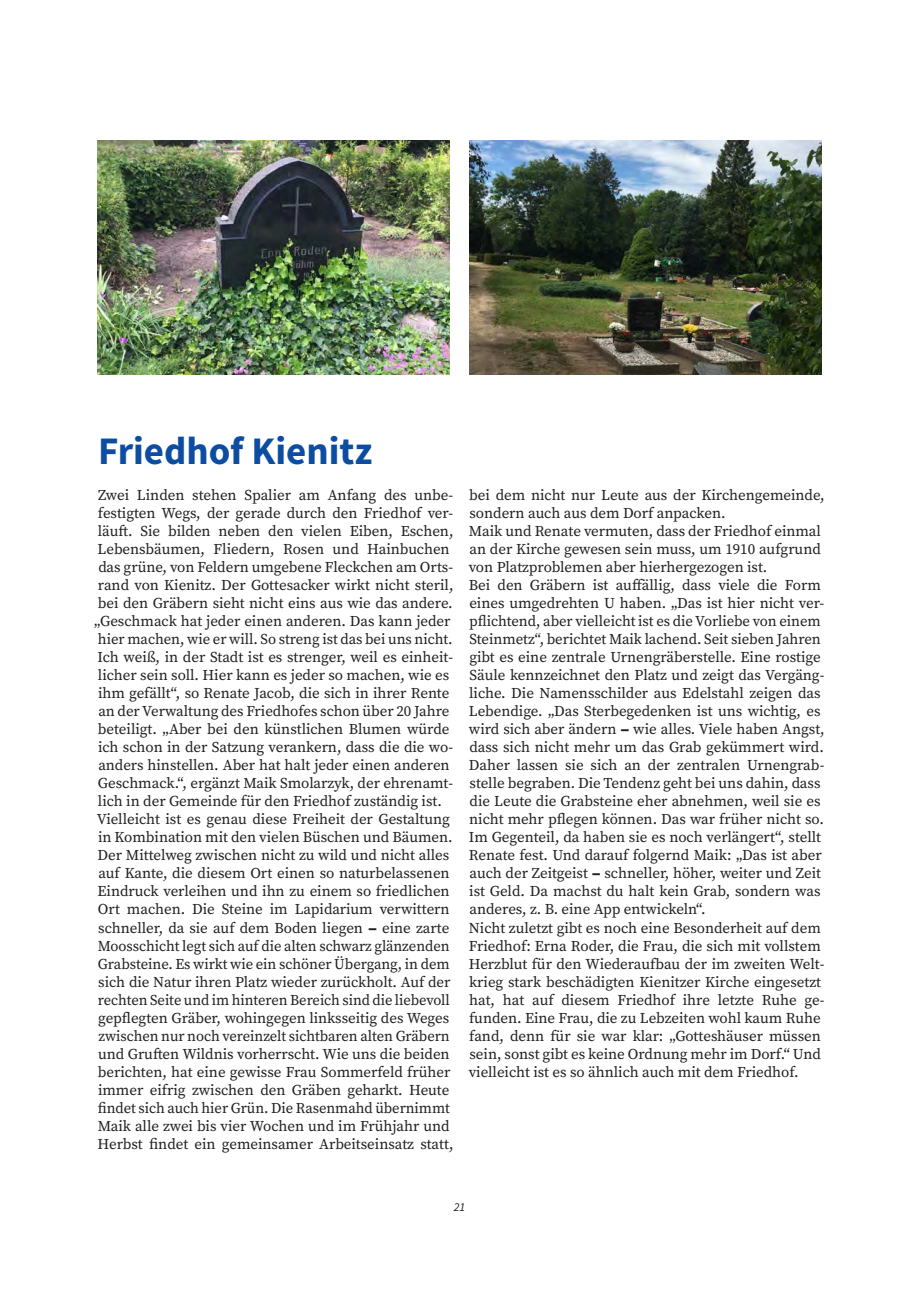
<style>
.page{position:relative;width:919px;height:1289px;background:#fff}
.page>*{position:absolute;margin:0;border:0;box-sizing:border-box;transform-origin:0 0}
.Head1_26pt{font:700 39px "Source Sans Pro";color:#0d4da1}
.Copy_10pt{font:15px/18px "Source Serif Pro";letter-spacing:-.005em;color:#231f20}
.t1{font:italic 12px "Source Sans Pro";color:#231f20}
.s1{font-family:"Frutiger LT Std";font-weight:900}
</style>
<div class="page">
<img style="left:98px;top:140px;width:352px;height:234px">
<img style="left:469px;top:140px;width:352px;height:234px">
<p class="Head1_26pt" style="left:98px;top:425px;width:276px">Friedhof Kienitz</p>
<p class="Copy_10pt" style="left:94px;top:486px;width:361px">Zwei Linden stehen Spalier am Anfang des unbe&shy;festigten Wegs, der gerade durch den Friedhof ver&shy;läuft. Sie bilden neben den vielen Eiben, Eschen, Lebensbäumen, Fliedern, Rosen und Hainbuchen das grüne, von Feldern umgebene Fleckchen am Orts&shy;rand von Kienitz. Der Gottesacker wirkt nicht steril, bei den Gräbern sieht nicht eins aus wie das andere. „Geschmack hat jeder einen anderen. Das kann jeder hier machen, wie er will. So streng ist das bei uns nicht.<br>Ich weiß, in der Stadt ist es strenger, weil es einheit&shy;licher sein soll. Hier kann es jeder so machen, wie es ihm gefällt“, so Renate Jacob, die sich in ihrer Rente an der Verwaltung des Friedhofes schon über 20 Jahre beteiligt. „Aber bei den künstlichen Blumen würde ich schon in der Satzung verankern, dass die die wo&shy;anders hinstellen. Aber hat halt jeder einen anderen Geschmack.“, ergänzt Maik Smolarzyk, der ehrenamt&shy;lich in der Gemeinde für den Friedhof zuständig ist.</p>
<p class="Copy_10pt" style="left:97px;top:810px;width:358px">Vielleicht ist es genau diese Freiheit der Gestaltung in Kombination mit den vielen Büschen und Bäumen.<br>Der Mittelweg zwischen nicht zu wild und nicht alles auf Kante, die diesem Ort einen so naturbelassenen Eindruck verleihen und ihn zu einem so friedlichen Ort machen. Die Steine im Lapidarium verwittern schneller, da sie auf dem Boden liegen <span class="s1">−</span> eine zarte Moosschicht legt sich auf die alten schwarz glänzenden Grabsteine. Es wirkt wie ein schöner Übergang, in dem sich die Natur ihren Platz wieder zurückholt. Auf der rechten Seite und im hinteren Bereich sind die liebevoll gepflegten Gräber, wohingegen linksseitig des Weges zwischen nur noch vereinzelt sichtbaren alten Gräbern und Gruften Wildnis vorherrscht. Wie uns die beiden berichten, hat eine gewisse Frau Sommerfeld früher immer eifrig zwischen den Gräben geharkt. Heute findet sich auch hier Grün. Die Rasenmahd übernimmt Maik alle zwei bis vier Wochen und im Frühjahr und Herbst findet ein gemeinsamer Arbeitseinsatz statt,</p>
<p class="Copy_10pt" style="left:469px;top:486px;width:357px">bei dem nicht nur Leute aus der Kirchengemeinde, sondern auch aus dem Dorf anpacken.</p>
<p class="Copy_10pt" style="left:468px;top:522px;width:354px;text-align:justify">Maik und Renate vermuten, dass der Friedhof einmal an der Kirche gewesen sein muss, um 1910 aufgrund von Platzproblemen aber hierhergezogen ist.</p>
<p class="Copy_10pt" style="left:469px;top:576px;width:357px">Bei den Gräbern ist auffällig, dass viele die Form eines umgedrehten U haben. „Das ist hier nicht ver&shy;pflichtend, aber vielleicht ist es die Vorliebe von einem Steinmetz“, berichtet Maik lachend. Seit sieben Jahren gibt es eine zentrale Urnengräberstelle. Eine rostige Säule kennzeichnet den Platz und zeigt das Vergäng&shy;liche. Die Namensschilder aus Edelstahl zeigen das Lebendige. „Das Sterbegedenken ist uns wichtig, es wird sich aber ändern <span class="s1">−</span> wie alles. Viele haben Angst, dass sich nicht mehr um das Grab gekümmert wird.<br>Daher lassen sie sich an der zentralen Urnengrab&shy;stelle begraben. Die Tendenz geht bei uns dahin, dass die Leute die Grabsteine eher abnehmen, weil sie es nicht mehr pflegen können. Das war früher nicht so.<br>Im Gegenteil, da haben sie es noch verlängert“, stellt Renate fest. Und darauf folgernd Maik: „Das ist aber auch der Zeitgeist <span class="s1">−</span> schneller, höher, weiter und Zeit ist Geld. Da machst du halt kein Grab, sondern was anderes, z. B. eine App entwickeln“.</p>
<p class="Copy_10pt" style="left:468px;top:918px;width:357px">Nicht zuletzt gibt es noch eine Besonderheit auf dem Friedhof: Erna Roder, die Frau, die sich mit vollstem Herzblut für den Wiederaufbau der im zweiten Welt&shy;krieg stark beschädigten Kienitzer Kirche eingesetzt hat, hat auf diesem Friedhof ihre letzte Ruhe ge&shy;funden. Eine Frau, die zu Lebzeiten wohl kaum Ruhe fand, denn für sie war klar: „Gotteshäuser müssen sein, sonst gibt es keine Ordnung mehr im Dorf.“ Und vielleicht ist es so ähnlich auch mit dem Friedhof.</p>
<p class="t1" style="left:453px;top:1198px;width:13px">21</p>
</div>
